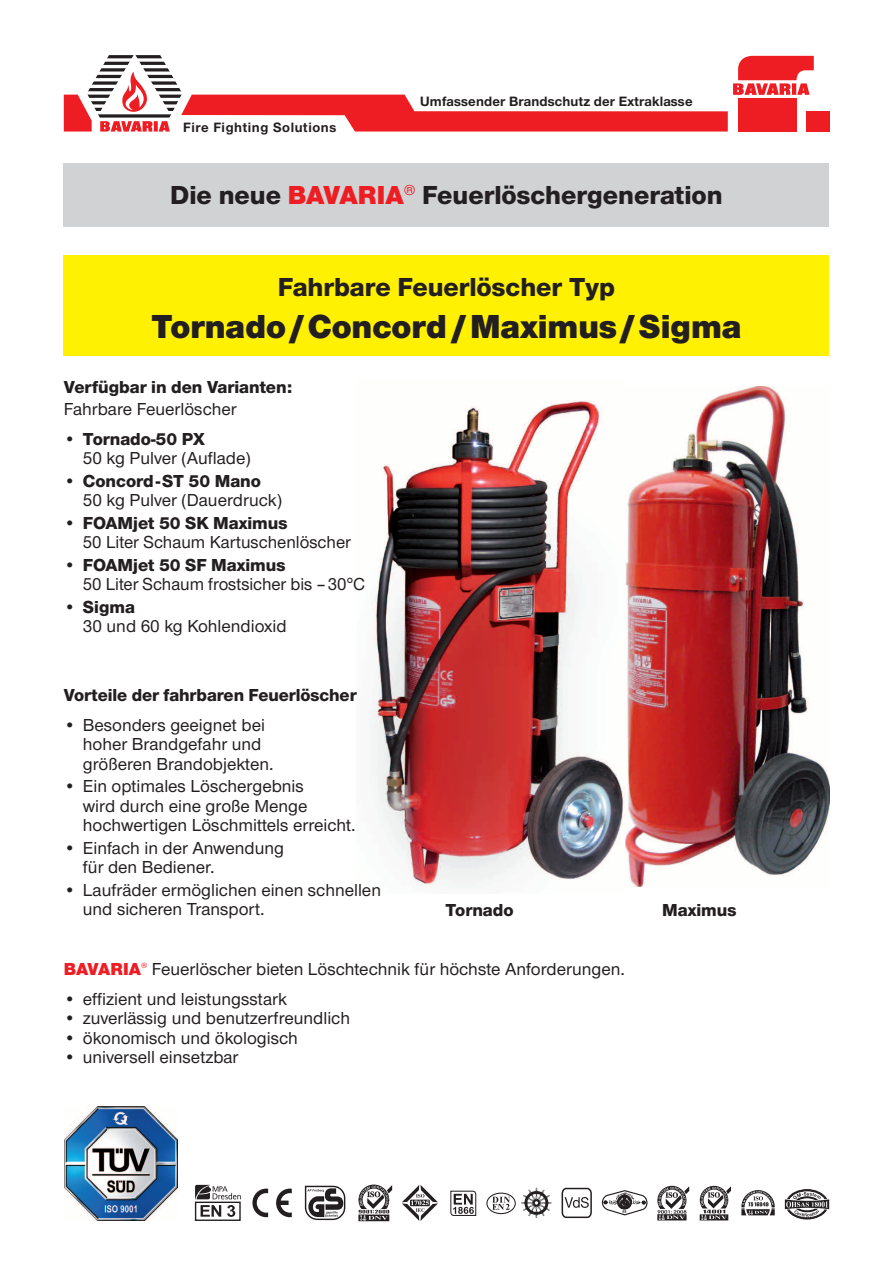
<style>
.page{position:relative;width:893px;height:1263px;background:#fff}
.page>*{position:absolute;margin:0;border:0;box-sizing:border-box;transform-origin:0 0}
.t1{font:900 34.5px "Nimbus Sans Novus T";color:#231f20}
.t2{font:800 27px "Nimbus Sans Novus T";color:#231f20}
.t3{font:500 18px/19.5px "Nimbus Sans Novus T";color:#231f20}
.t4{font:800 18px "Nimbus Sans Novus T";letter-spacing:-.005em;color:#231f20}
.t5{font:900 18px "Nimbus Sans Novus T";letter-spacing:-.005em;color:#ee1d23}
.t6{font:700 14.1px "Nimbus Sans Novus T";letter-spacing:.01em;color:#231f20}
.t7{font:700 14.1px "Nimbus Sans Novus T";letter-spacing:.04em;color:#231f20}
.t8{font:500 7.8px "Nimbus Sans Novus T";color:#ee1d23}
.s1{font-weight:900;color:#ee1d23}
.s2{font-weight:800}
</style>
<div class="page">
<img style="left:370px;top:400px;width:254px;height:488px">
<div style="left:806px;top:111px;width:24px;height:21px;background:#ee1d23"></div>
<svg style="left:64px;top:55px;width:750px;height:77px"></svg>
<div style="left:64px;top:163px;width:765px;height:63px;background:#d1d2d4"></div>
<div style="left:64px;top:255px;width:765px;height:100px;background:#fff101"></div>
<div style="left:195px;top:1201px;width:46px;height:20px;border:1px solid #231f20"></div>
<svg style="left:201px;top:1205px;width:20px;height:12px"></svg>
<svg style="left:227px;top:1205px;width:8px;height:12px"></svg>
<svg style="left:195px;top:1185px;width:46px;height:14px"></svg>
<svg style="left:785px;top:1189px;width:44px;height:31px"></svg>
<svg style="left:700px;top:1186px;width:31px;height:34px"></svg>
<svg style="left:561px;top:1187px;width:31px;height:32px"></svg>
<svg style="left:601px;top:1190px;width:47px;height:26px"></svg>
<svg style="left:521px;top:1188px;width:31px;height:30px"></svg>
<svg style="left:741px;top:1190px;width:34px;height:25px"></svg>
<svg style="left:657px;top:1186px;width:32px;height:34px"></svg>
<svg style="left:492px;top:1197px;width:18px;height:13px"></svg>
<div style="left:486px;top:1192px;width:30px;height:22px;border:1px solid #231f20;border-radius:50%"></div>
<svg style="left:450px;top:1190px;width:27px;height:26px"></svg>
<svg style="left:402px;top:1185px;width:36px;height:36px"></svg>
<svg style="left:304px;top:1185px;width:42px;height:36px"></svg>
<svg style="left:252px;top:1188px;width:40px;height:29px"></svg>
<svg style="left:358px;top:1184px;width:34px;height:37px"></svg>
<img style="left:64px;top:1107px;width:113px;height:113px">
<img style="left:625px;top:386px;width:204px;height:501px">
<p class="t7" style="left:183px;top:118px;width:155px">Fire Fighting Solutions</p>
<p class="t6" style="left:420px;top:93px;width:274px">Umfassender Brandschutz der Extraklasse</p>
<h2 class="t2" style="left:170px;top:179px;width:554px">Die neue <span class="s1">BAVARIA</span><sup>®</sup> Feuerlöschergeneration</h2>
<h2 class="t2" style="left:278px;top:270px;width:339px">Fahrbare Feuerlöscher Typ</h2>
<h1 class="t1" style="left:151px;top:306px;width:592px">Tornado/Concord /Maximus/Sigma</h1>
<p class="t4" style="left:64px;top:376px;width:230px">Verfügbar in den Varianten:</p>
<p class="t3" style="left:64px;top:399px;width:174px">Fahrbare Feuerlöscher</p>
<p class="t3" style="left:83px;top:429px;width:169px;text-indent:-19px">• <span class="s2">Tornado-50 PX<br></span>50 kg Pulver (Auflade)</p>
<p class="t3" style="left:83px;top:471px;width:201px;text-indent:-19px">• <span class="s2">Concord-ST 50 Mano<br></span>50 kg Pulver (Dauerdruck)</p>
<p class="t3" style="left:83px;top:513px;width:270px;text-indent:-19px">• <span class="s2">FOAMjet 50 SK Maximus<br></span>50 Liter Schaum Kartuschenlöscher</p>
<p class="t3" style="left:83px;top:555px;width:284px;text-indent:-19px">• <span class="s2">FOAMjet 50 SF Maximus<br></span>50 Liter Schaum frostsicher bis –30°C</p>
<p class="t3" style="left:83px;top:597px;width:205px;text-indent:-19px">• <span class="s2">Sigma<br></span>30 und 60 kg Kohlendioxid</p>
<p class="t4" style="left:64px;top:684px;width:294px">Vorteile der fahrbaren Feuerlöscher</p>
<p class="t3" style="left:83px;top:714px;width:192px;text-indent:-19px">• Besonders geeignet bei hoher Brandgefahr und größeren Brandobjekten.</p>
<p class="t3" style="left:83px;top:776px;width:274px;text-indent:-19px">• Ein optimales Löschergebnis<br>wird durch eine große Menge hochwertigen Löschmittels erreicht.</p>
<p class="t3" style="left:83px;top:837px;width:203px;text-indent:-19px">• Einfach in der Anwendung für den Bediener.</p>
<p class="t3" style="left:83px;top:879px;width:300px;text-indent:-19px">• Laufräder ermöglichen einen schnellen und sicheren Transport.</p>
<p class="t4" style="left:445px;top:899px;width:70px">Tornado</p>
<p class="t5" style="left:64px;top:958px;width:79px">BAVARIA</p>
<p class="t8" style="left:141px;top:960px;width:8px">®</p>
<p class="t3" style="left:152px;top:959px;width:475px">Feuerlöscher bieten Löschtechnik für höchste Anforderungen.</p>
<p class="t3" style="left:64px;top:989px;width:225px">• effizient und leistungsstark</p>
<p class="t3" style="left:64px;top:1008px;width:288px">• zuverlässig und benutzerfreundlich</p>
<p class="t3" style="left:64px;top:1028px;width:236px">• ökonomisch und ökologisch</p>
<p class="t3" style="left:64px;top:1047px;width:176px">• universell einsetzbar</p>
<p class="t4" style="left:662px;top:899px;width:76px">Maximus</p>
</div>
